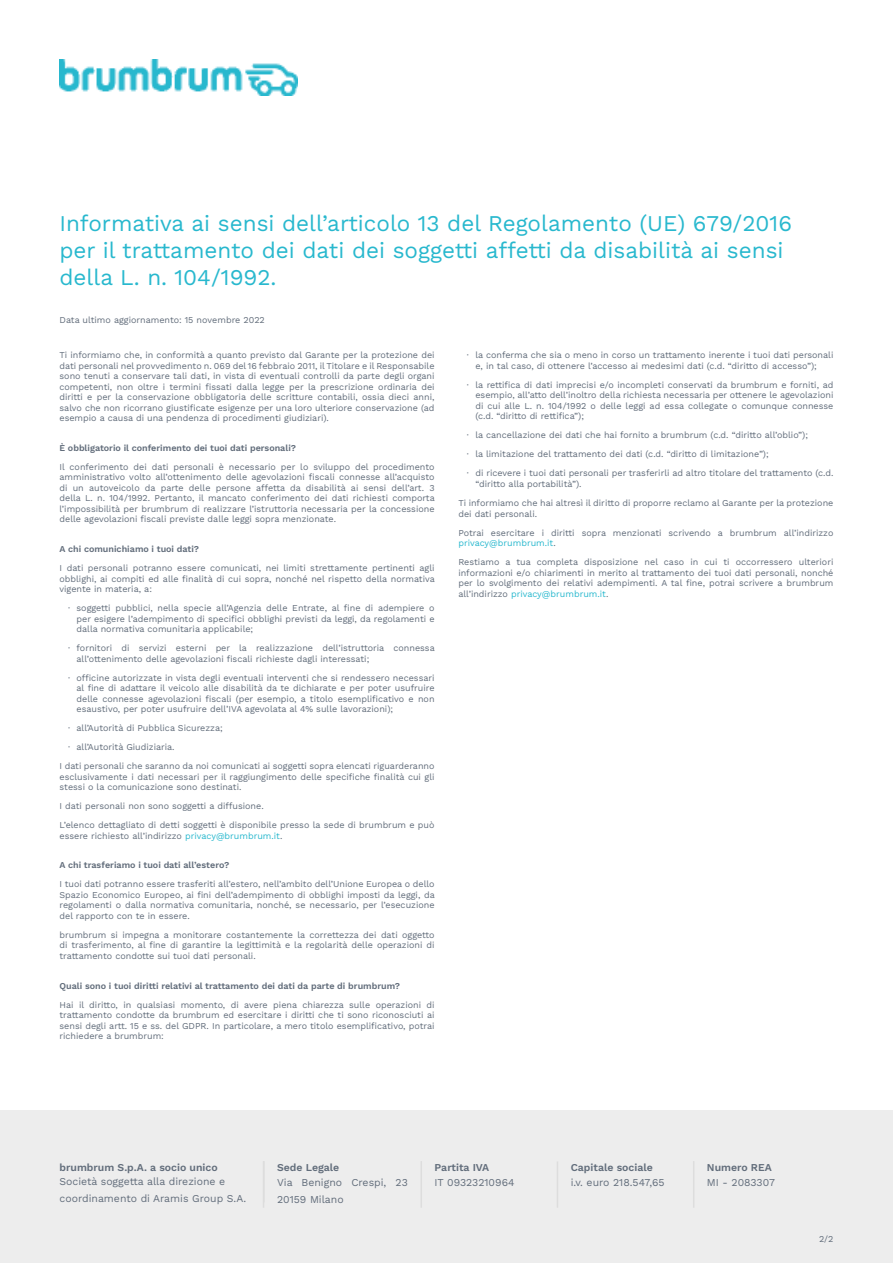
<style>
.page{position:relative;width:893px;height:1263px;background:#fff}
.page>*{position:absolute;margin:0;border:0;box-sizing:border-box;transform-origin:0 0}
.t1{font:22.5px/27px "Work Sans";color:#28b8ce}
.t2{font:10.5px/16.5px "Work Sans";color:#626d7b}
.t3{font:600 10.5px "Work Sans";color:#626d7b}
.t4{font:9px/10.5px "Work Sans";color:#626d7b;text-align:justify}
.t5{font:600 9px "Work Sans";color:#626d7b}
.s1{color:#28b8ce}
</style>
<div class="page">
<div style="left:0;top:1110px;width:893px;height:153px;background:#ededed"></div>
<img style="left:60px;top:60px;width:238px;height:35px">
<hr style="left:420px;top:1161px;width:2px;height:47px;background:#ddd">
<hr style="left:263px;top:1161px;width:2px;height:41px;background:#ddd">
<hr style="left:557px;top:1161px;width:1px;height:47px;background:#ddd">
<hr style="left:693px;top:1161px;width:1px;height:47px;background:#ddd">
<hr style="left:263px;top:1161px;width:1px;height:47px;background:#ddd">
<h1 class="t1" style="left:60px;top:209px;width:734px">Informativa ai sensi dell’articolo 13 del Regolamento (UE) 679/2016 per il trattamento dei dati dei soggetti affetti da disabilità ai sensi della L. n. 104/1992.</h1>
<p class="t4" style="left:60px;top:314px;width:207px">Data ultimo aggiornamento: 15 novembre 2022</p>
<p class="t4" style="left:60px;top:350px;width:377px">Ti informiamo che, in conformità a quanto previsto dal Garante per la protezione dei dati personali nel provvedimento n. 069 del 16 febbraio 2011, il Titolare e il Responsabile sono tenuti a conservare tali dati, in vista di eventuali controlli da parte degli organi competenti, non oltre i termini fissati dalla legge per la prescrizione ordinaria dei diritti e per la conservazione obbligatoria delle scritture contabili, ossia dieci anni, salvo che non ricorrano giustificate esigenze per una loro ulteriore conservazione (ad esempio a causa di una pendenza di procedimenti giudiziari).</p>
<p class="t5" style="left:60px;top:441px;width:238px">È obbligatorio il conferimento dei tuoi dati personali?</p>
<p class="t4" style="left:60px;top:461px;width:377px">Il conferimento dei dati personali è necessario per lo sviluppo del procedimento amministrativo volto all’ottenimento delle agevolazioni fiscali connesse all’acquisto di un autoveicolo da parte delle persone affetta da disabilità ai sensi dell’art. 3 della L. n. 104/1992. Pertanto, il mancato conferimento dei dati richiesti comporta l’impossibilità per brumbrum di realizzare l’istruttoria necessaria per la concessione delle agevolazioni fiscali previste dalle leggi sopra menzionate.</p>
<p class="t5" style="left:60px;top:542px;width:141px">A chi comunichiamo i tuoi dati?</p>
<p class="t4" style="left:60px;top:562px;width:377px">I dati personali potranno essere comunicati, nei limiti strettamente pertinenti agli obblighi, ai compiti ed alle finalità di cui sopra, nonché nel rispetto della normativa vigente in materia, a:</p>
<p class="t4" style="left:77px;top:602px;width:360px;text-indent:-9px">· soggetti pubblici, nella specie all’Agenzia delle Entrate, al fine di adempiere o per esigere l’adempimento di specifici obblighi previsti da leggi, da regolamenti e dalla normativa comunitaria applicabile;</p>
<p class="t4" style="left:77px;top:642px;width:360px;text-indent:-9px">· fornitori di servizi esterni per la realizzazione dell’istruttoria connessa all’ottenimento delle agevolazioni fiscali richieste dagli interessati;</p>
<p class="t4" style="left:77px;top:672px;width:360px;text-indent:-9px">· officine autorizzate in vista degli eventuali interventi che si rendessero necessari al fine di adattare il veicolo alle disabilità da te dichiarate e per poter usufruire delle connesse agevolazioni fiscali (per esempio, a titolo esemplificativo e non esaustivo, per poter usufruire dell’IVA agevolata al 4% sulle lavorazioni);</p>
<p class="t4" style="left:68px;top:722px;width:156px">· all’Autorità di Pubblica Sicurezza;</p>
<p class="t4" style="left:68px;top:741px;width:108px">· all’Autorità Giudiziaria.</p>
<p class="t4" style="left:60px;top:760px;width:376px">I dati personali che saranno da noi comunicati ai soggetti sopra elencati riguarderanno</p>
<p class="t4" style="left:60px;top:771px;width:377px">esclusivamente i dati necessari per il raggiungimento delle specifiche finalità cui gli stessi o la comunicazione sono destinati.</p>
<p class="t4" style="left:60px;top:796px;width:377px;line-height:19px">I dati personali non sono soggetti a diffusione.<br>L’elenco dettagliato di detti soggetti è disponibile presso la sede di brumbrum e può</p>
<p class="t4" style="left:60px;top:830px;width:224px">essere richiesto all’indirizzo <span class="s1">privacy@brumbrum.it</span>.</p>
<p class="t5" style="left:60px;top:858px;width:171px">A chi trasferiamo i tuoi dati all’estero?</p>
<p class="t4" style="left:60px;top:879px;width:377px">I tuoi dati potranno essere trasferiti all’estero, nell’ambito dell’Unione Europea o dello Spazio Economico Europeo, ai fini dell’adempimento di obblighi imposti da leggi, da regolamenti o dalla normativa comunitaria, nonché, se necessario, per l’esecuzione del rapporto con te in essere.</p>
<p class="t4" style="left:60px;top:929px;width:377px">brumbrum si impegna a monitorare costantemente la correttezza dei dati oggetto di trasferimento, al fine di garantire la legittimità e la regolarità delle operazioni di trattamento condotte sui tuoi dati personali.</p>
<p class="t5" style="left:60px;top:979px;width:342px">Quali sono i tuoi diritti relativi al trattamento dei dati da parte di brumbrum?</p>
<p class="t4" style="left:60px;top:999px;width:377px">Hai il diritto, in qualsiasi momento, di avere piena chiarezza sulle operazioni di trattamento condotte da brumbrum ed esercitare i diritti che ti sono riconosciuti ai sensi degli artt. 15 e ss. del GDPR. In particolare, a mero titolo esemplificativo, potrai richiedere a brumbrum:</p>
<p class="t4" style="left:475px;top:350px;width:360px;text-indent:-9px">· la conferma che sia o meno in corso un trattamento inerente i tuoi dati personali e, in tal caso, di ottenere l’accesso ai medesimi dati (c.d. “diritto di accesso”);</p>
<p class="t4" style="left:475px;top:379px;width:360px;text-indent:-9px">· la rettifica di dati imprecisi e/o incompleti conservati da brumbrum e forniti, ad esempio, all’atto dell’inoltro della richiesta necessaria per ottenere le agevolazioni di cui alle L. n. 104/1992 o delle leggi ad essa collegate o comunque connesse (c.d. “diritto di rettifica”);</p>
<p class="t4" style="left:467px;top:425px;width:368px;line-height:19px;text-align:left">· la cancellazione dei dati che hai fornito a brumbrum (c.d. “diritto all’oblio”);<br>· la limitazione del trattamento dei dati (c.d. “diritto di limitazione”);<br>· di ricevere i tuoi dati personali per trasferirli ad altro titolare del trattamento (c.d.</p>
<p class="t4" style="left:458px;top:474px;width:377px;line-height:19px;text-indent:17px">“diritto alla portabilità”).<br>Ti informiamo che hai altresì il diritto di proporre reclamo al Garante per la protezione</p>
<p class="t4" style="left:458px;top:503px;width:377px;line-height:19px">dei dati personali.<br>Potrai esercitare i diritti sopra menzionati scrivendo a brumbrum all’indirizzo</p>
<p class="t4" style="left:458px;top:533px;width:377px;line-height:19px"><span class="s1">privacy@brumbrum.it</span>.<br>Restiamo a tua completa disposizione nel caso in cui ti occorressero ulteriori</p>
<p class="t4" style="left:458px;top:567px;width:377px">informazioni e/o chiarimenti in merito al trattamento dei tuoi dati personali, nonché per lo svolgimento dei relativi adempimenti. A tal fine, potrai scrivere a brumbrum all’indirizzo <span class="s1">privacy@brumbrum.it</span>.</p>
<p class="t3" style="left:60px;top:1159px;width:160px">brumbrum S.p.A. a socio unico</p>
<p class="t3" style="left:277px;top:1159px;width:64px">Sede Legale</p>
<p class="t3" style="left:434px;top:1159px;width:56px">Partita IVA</p>
<p class="t3" style="left:571px;top:1159px;width:84px">Capitale sociale</p>
<p class="t3" style="left:707px;top:1159px;width:66px">Numero REA</p>
<p class="t2" style="left:60px;top:1173px;width:188px">Società soggetta alla direzione e coordinamento di Aramis Group S.A.</p>
<p class="t2" style="left:277px;top:1174px;width:132px">Via Benigno Crespi, 23<br>20159 Milano</p>
<p class="t2" style="left:434px;top:1174px;width:81px">IT 09323210964</p>
<p class="t2" style="left:571px;top:1174px;width:95px">i.v. euro 218.547,65</p>
<p class="t2" style="left:707px;top:1174px;width:69px">MI - 2083307</p>
<p class="t4" style="left:819px;top:1233px;width:16px">2/2</p>
</div>
